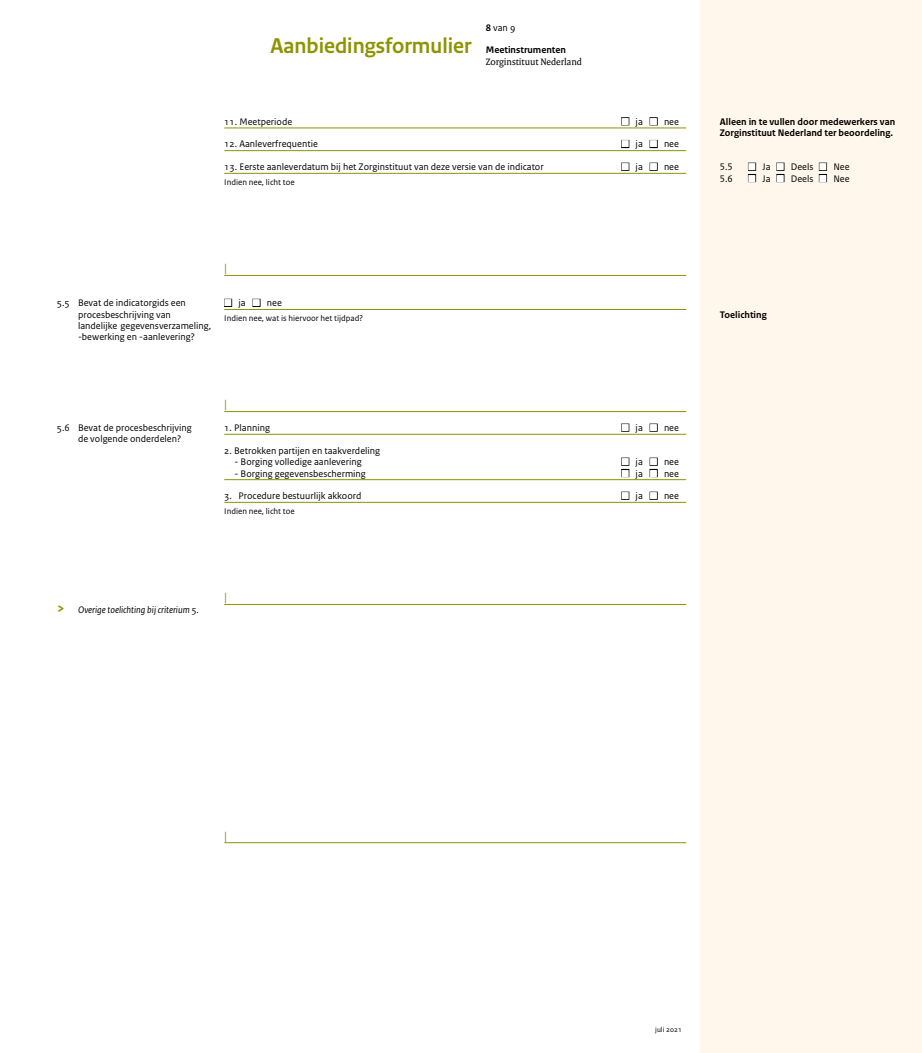
<style>
.page{position:relative;width:922px;height:1053px;background:#fff}
.page>*{position:absolute;margin:0;border:0;box-sizing:border-box;transform-origin:0 0}
.t1{font:700 22.5px "Rijksoverheid Sans Heading";color:#8e9300}
.t2{font:12.5px "Rijksoverheid Sans Text";color:#8e9300}
.t3{font:10px/11.4px "Rijksoverheid Sans Text";color:#000}
.t4{font:700 10px/11.4px "Rijksoverheid Sans Text";color:#000}
.t5{font:italic 10px "Rijksoverheid Sans Text";color:#000}
.t6{font:10px "Rijksoverheid Serif";color:#000}
.t7{font:8.75px "Rijksoverheid Sans Text";color:#000}
.t8{font:7.5px "Rijksoverheid Sans Text";color:#000}
.s1{font-weight:700}
.s2{font-weight:700;font-style:normal;font-size:15px;color:#8e9300}
</style>
<div class="page">
<div style="left:700px;top:0;width:221px;height:1052px;background:#fff7eb"></div>
<hr style="left:224px;top:128px;width:462px;height:1px;background:#8e9300">
<hr style="left:224px;top:150px;width:462px;height:1px;background:#8e9300">
<hr style="left:224px;top:173px;width:462px;height:1px;background:#8e9300">
<hr style="left:224px;top:275px;width:462px;height:1px;background:#8e9300">
<hr style="left:224px;top:309px;width:462px;height:1px;background:#8e9300">
<hr style="left:224px;top:411px;width:462px;height:1px;background:#8e9300">
<hr style="left:224px;top:434px;width:462px;height:1px;background:#8e9300">
<hr style="left:224px;top:479px;width:462px;height:1px;background:#8e9300">
<hr style="left:224px;top:502px;width:462px;height:1px;background:#8e9300">
<hr style="left:224px;top:604px;width:462px;height:1px;background:#8e9300">
<hr style="left:224px;top:842px;width:462px;height:1px;background:#8e9300">
<h1 class="t1" style="left:270px;top:33px;width:203px">Aanbiedingsformulier</h1>
<p class="t3" style="left:485px;top:22px;width:31px"><span class="s1">8</span> van 9</p>
<p class="t4" style="left:485px;top:45px;width:82px">Meetinstrumenten</p>
<p class="t6" style="left:485px;top:56px;width:98px">Zorginstituut Nederland</p>
<p class="t3" style="left:224px;top:116px;width:69px">11. Meetperiode</p>
<p class="t3" style="left:621px;top:116px;width:59px">■ ja ■ nee</p>
<p class="t3" style="left:224px;top:139px;width:95px">12. Aanleverfrequentie</p>
<p class="t3" style="left:621px;top:139px;width:59px">■ ja ■ nee</p>
<p class="t3" style="left:224px;top:161px;width:321px">13. Eerste aanleverdatum bij het Zorginstituut van deze versie van de indicator</p>
<p class="t3" style="left:621px;top:161px;width:59px">■ ja ■ nee</p>
<p class="t7" style="left:224px;top:177px;width:72px">Indien nee, licht toe</p>
<p class="t3" style="left:78px;top:297px;width:135px;text-indent:-21px">5.5 Bevat de indicatorgids een procesbeschrijving van landelijke gegevensverzameling,</p>
<p class="t3" style="left:57px;top:331px;width:140px">- bewerking en -aanlevering?</p>
<p class="t2" style="left:224px;top:261px;width:5px">|</p>
<p class="t3" style="left:224px;top:297px;width:59px">■ ja ■ nee</p>
<p class="t7" style="left:224px;top:313px;width:140px">Indien nee, wat is hiervoor het tijdpad?</p>
<p class="t3" style="left:78px;top:422px;width:115px;text-indent:-21px">5.6 Bevat de procesbeschrijving de volgende onderdelen?</p>
<p class="t2" style="left:224px;top:397px;width:5px">|</p>
<p class="t3" style="left:224px;top:422px;width:47px">1. Planning</p>
<p class="t3" style="left:621px;top:422px;width:59px">■ ja ■ nee</p>
<p class="t3" style="left:224px;top:445px;width:157px">2. Betrokken partijen en taakverdeling</p>
<p class="t3" style="left:234px;top:456px;width:128px">- Borging volledige aanlevering</p>
<p class="t3" style="left:621px;top:456px;width:59px">■ ja ■ nee</p>
<p class="t3" style="left:234px;top:467px;width:133px">- Borging gegevensbescherming</p>
<p class="t3" style="left:621px;top:467px;width:59px">■ ja ■ nee</p>
<p class="t3" style="left:224px;top:490px;width:139px">3. Procedure bestuurlijk akkoord</p>
<p class="t3" style="left:621px;top:490px;width:59px">■ ja ■ nee</p>
<p class="t7" style="left:224px;top:506px;width:72px">Indien nee, licht toe</p>
<p class="t5" style="left:57px;top:603px;width:144px"><span class="s2">&gt;</span> Overige toelichting bij criterium 5.</p>
<p class="t2" style="left:224px;top:590px;width:5px">|</p>
<p class="t4" style="left:719px;top:116px;width:177px">Alleen in te vullen door medewerkers van<br>Zorginstituut Nederland ter beoordeling.</p>
<p class="t3" style="left:719px;top:161px;width:15px">5.5</p>
<p class="t3" style="left:748px;top:161px;width:103px">■ Ja ■ Deels ■ Nee</p>
<p class="t3" style="left:719px;top:173px;width:15px">5.6</p>
<p class="t3" style="left:748px;top:173px;width:103px">■ Ja ■ Deels ■ Nee</p>
<p class="t4" style="left:719px;top:309px;width:48px">Toelichting</p>
<p class="t2" style="left:224px;top:828px;width:5px">|</p>
<p class="t8" style="left:655px;top:1025px;width:28px">juli 2021</p>
</div>
